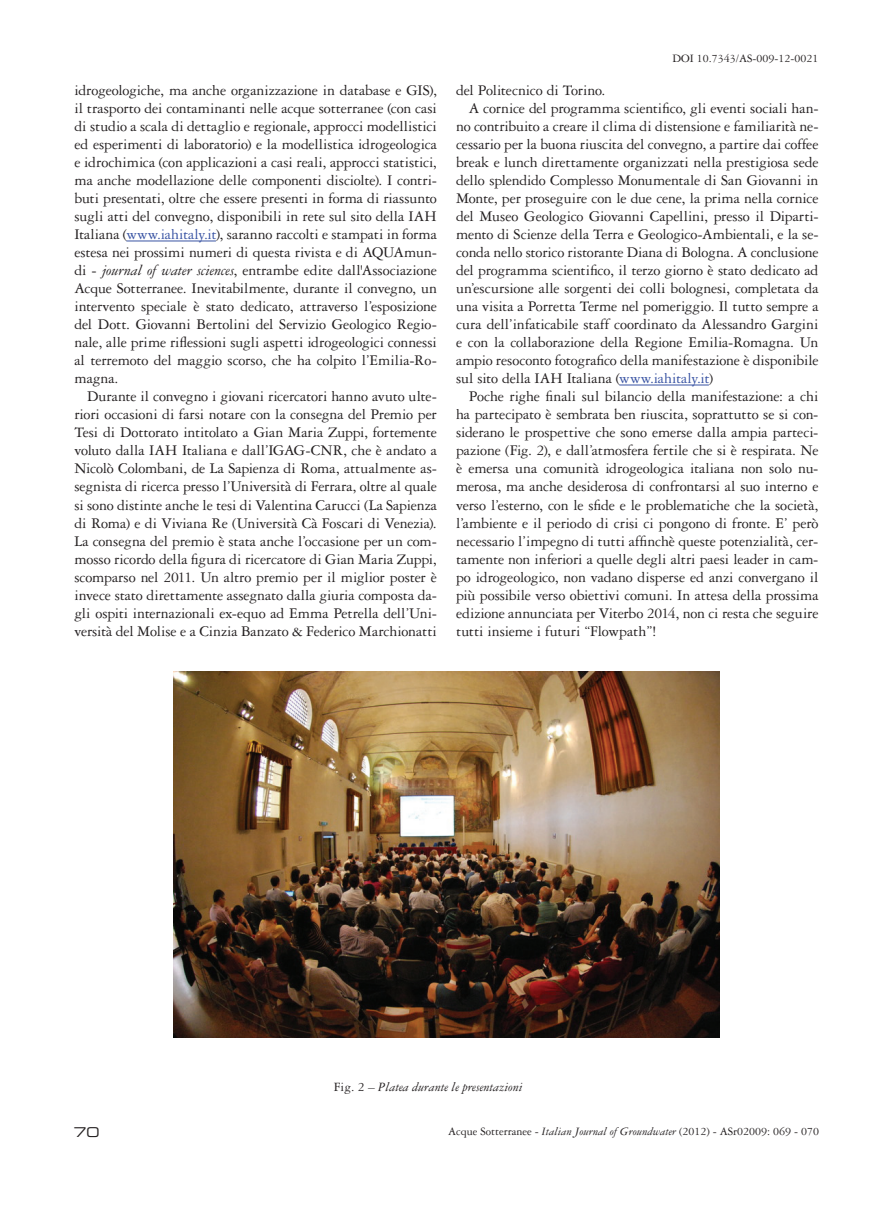
<style>
.page{position:relative;width:893px;height:1212px;background:#fff}
.page>*{position:absolute;margin:0;border:0;box-sizing:border-box;transform-origin:0 0}
.t1{font:15.75px/18px "Garamond 3 LT Std";letter-spacing:-.01em;color:#231f20;text-align:justify}
.t2{font:italic 13.5px "Garamond 3 LT Std";color:#231f20}
.t3{font:13.5px "Eurostile LT Std Ex 2";color:#231f20}
.t4{font:12px "Garamond 3 LT Std";color:#231f20}
.s1{color:#3853a3}
.s2{font-style:italic}
.s3{font-style:normal}
</style>
<div class="page">
<hr style="left:126px;top:241px;width:90px;height:1px;background:#3853a3">
<hr style="left:619px;top:385px;width:90px;height:1px;background:#3853a3">
<img style="left:173px;top:672px;width:546px;height:365px">
<p class="t1" style="left:74px;top:82px;width:364px">idrogeologiche, ma anche organizzazione in database e GIS), il trasporto dei contaminanti nelle acque sotterranee (con casi di studio a scala di dettaglio e regionale, approcci modellistici ed esperimenti di laboratorio) e la modellistica idrogeologica e idrochimica (con applicazioni a casi reali, approcci statistici, ma anche modellazione delle componenti disciolte). I contri&shy;buti presentati, oltre che essere presenti in forma di riassunto sugli atti del convegno, disponibili in rete sul sito della IAH Italiana (<span class="s1">www.iahitaly.it</span>), saranno raccolti e stampati in forma estesa nei prossimi numeri di questa rivista e di AQUAmun&shy;di - <span class="s2">journal of water sciences</span>, entrambe edite dall'Associazione Acque Sotterranee. Inevitabilmente, durante il convegno, un intervento speciale è stato dedicato, attraverso l’esposizione del Dott. Giovanni Bertolini del Servizio Geologico Regio&shy;nale, alle prime riflessioni sugli aspetti idrogeologici connessi al terremoto del maggio scorso, che ha colpito l’Emilia-Ro&shy;magna.</p>
<p class="t1" style="left:74px;top:388px;width:364px;text-indent:13px">Durante il convegno i giovani ricercatori hanno avuto ulte&shy;riori occasioni di farsi notare con la consegna del Premio per Tesi di Dottorato intitolato a Gian Maria Zuppi, fortemente voluto dalla IAH Italiana e dall’IGAG-CNR, che è andato a Nicolò Colombani, de La Sapienza di Roma, attualmente as&shy;segnista di ricerca presso l’Università di Ferrara, oltre al quale si sono distinte anche le tesi di Valentina Carucci (La Sapienza di Roma) e di Viviana Re (Università Cà Foscari di Venezia).<br>La consegna del premio è stata anche l’occasione per un com&shy;mosso ricordo della figura di ricercatore di Gian Maria Zuppi, scomparso nel 2011. Un altro premio per il miglior poster è invece stato direttamente assegnato dalla giuria composta da&shy;gli ospiti internazionali ex-equo ad Emma Petrella dell’Uni&shy;versità del Molise e a Cinzia Banzato &amp; Federico Marchionatti</p>
<p class="t4" style="left:673px;top:52px;width:147px">DOI 10.7343/AS-009-12-0021</p>
<p class="t1" style="left:456px;top:82px;width:151px">del Politecnico di Torino.</p>
<p class="t1" style="left:469px;top:100px;width:351px">A cornice del programma scientifico, gli eventi sociali han-</p>
<p class="t1" style="left:456px;top:118px;width:364px">no contribuito a creare il clima di distensione e familiarità ne-</p>
<p class="t1" style="left:456px;top:136px;width:364px">cessario per la buona riuscita del convegno, a partire dai coffee</p>
<p class="t1" style="left:456px;top:154px;width:364px">break e lunch direttamente organizzati nella prestigiosa sede</p>
<p class="t1" style="left:456px;top:172px;width:364px">dello splendido Complesso Monumentale di San Giovanni in</p>
<p class="t1" style="left:456px;top:190px;width:364px">Monte, per proseguire con le due cene, la prima nella cornice</p>
<p class="t1" style="left:456px;top:208px;width:364px">del Museo Geologico Giovanni Capellini, presso il Diparti-</p>
<p class="t1" style="left:456px;top:226px;width:364px">mento di Scienze della Terra e Geologico-Ambientali, e la se-</p>
<p class="t1" style="left:456px;top:244px;width:364px">conda nello storico ristorante Diana di Bologna. A conclusione</p>
<p class="t1" style="left:456px;top:262px;width:364px">del programma scientifico, il terzo giorno è stato dedicato ad</p>
<p class="t1" style="left:456px;top:280px;width:364px">un’escursione alle sorgenti dei colli bolognesi, completata da</p>
<p class="t1" style="left:456px;top:298px;width:364px">una visita a Porretta Terme nel pomeriggio. Il tutto sempre a</p>
<p class="t1" style="left:456px;top:316px;width:364px">cura dell’infaticabile staff coordinato da Alessandro Gargini</p>
<p class="t1" style="left:456px;top:334px;width:364px">e con la collaborazione della Regione Emilia-Romagna. Un</p>
<p class="t1" style="left:456px;top:352px;width:364px">ampio resoconto fotografico della manifestazione è disponibile</p>
<p class="t1" style="left:456px;top:370px;width:259px">sul sito della IAH Italiana (<span class="s1">www.iahitaly.it</span>)</p>
<p class="t1" style="left:469px;top:388px;width:351px">Poche righe finali sul bilancio della manifestazione: a chi</p>
<p class="t1" style="left:456px;top:406px;width:364px">ha partecipato è sembrata ben riuscita, soprattutto se si con-</p>
<p class="t1" style="left:456px;top:424px;width:364px">siderano le prospettive che sono emerse dalla ampia parteci-</p>
<p class="t1" style="left:456px;top:442px;width:364px">pazione (Fig. 2), e dall’atmosfera fertile che si è respirata. Ne</p>
<p class="t1" style="left:456px;top:460px;width:364px">è emersa una comunità idrogeologica italiana non solo nu-</p>
<p class="t1" style="left:456px;top:478px;width:364px">merosa, ma anche desiderosa di confrontarsi al suo interno e</p>
<p class="t1" style="left:456px;top:496px;width:364px">verso l’esterno, con le sfide e le problematiche che la società,</p>
<p class="t1" style="left:456px;top:514px;width:364px">l’ambiente e il periodo di crisi ci pongono di fronte. E’ però</p>
<p class="t1" style="left:456px;top:532px;width:364px">necessario l’impegno di tutti affinchè queste potenzialità, cer-</p>
<p class="t1" style="left:456px;top:550px;width:364px">tamente non inferiori a quelle degli altri paesi leader in cam-</p>
<p class="t1" style="left:456px;top:568px;width:364px">po idrogeologico, non vadano disperse ed anzi convergano il</p>
<p class="t1" style="left:456px;top:586px;width:364px">più possibile verso obiettivi comuni. In attesa della prossima</p>
<p class="t1" style="left:456px;top:604px;width:364px">edizione annunciata per Viterbo 2014, non ci resta che seguire</p>
<p class="t1" style="left:456px;top:622px;width:202px">tutti insieme i futuri “Flowpath”!</p>
<p class="t2" style="left:334px;top:1079px;width:190px"><span class="s3">Fig. 2</span> – Platea durante le presentazioni</p>
<p class="t3" style="left:73px;top:1123px;width:28px">70</p>
<p class="t4" style="left:448px;top:1124px;width:372px">Acque Sotterranee - <span class="s2">Italian Journal of Groundwater</span> (2012) - ASr02009: 069 - 070</p>
</div>
